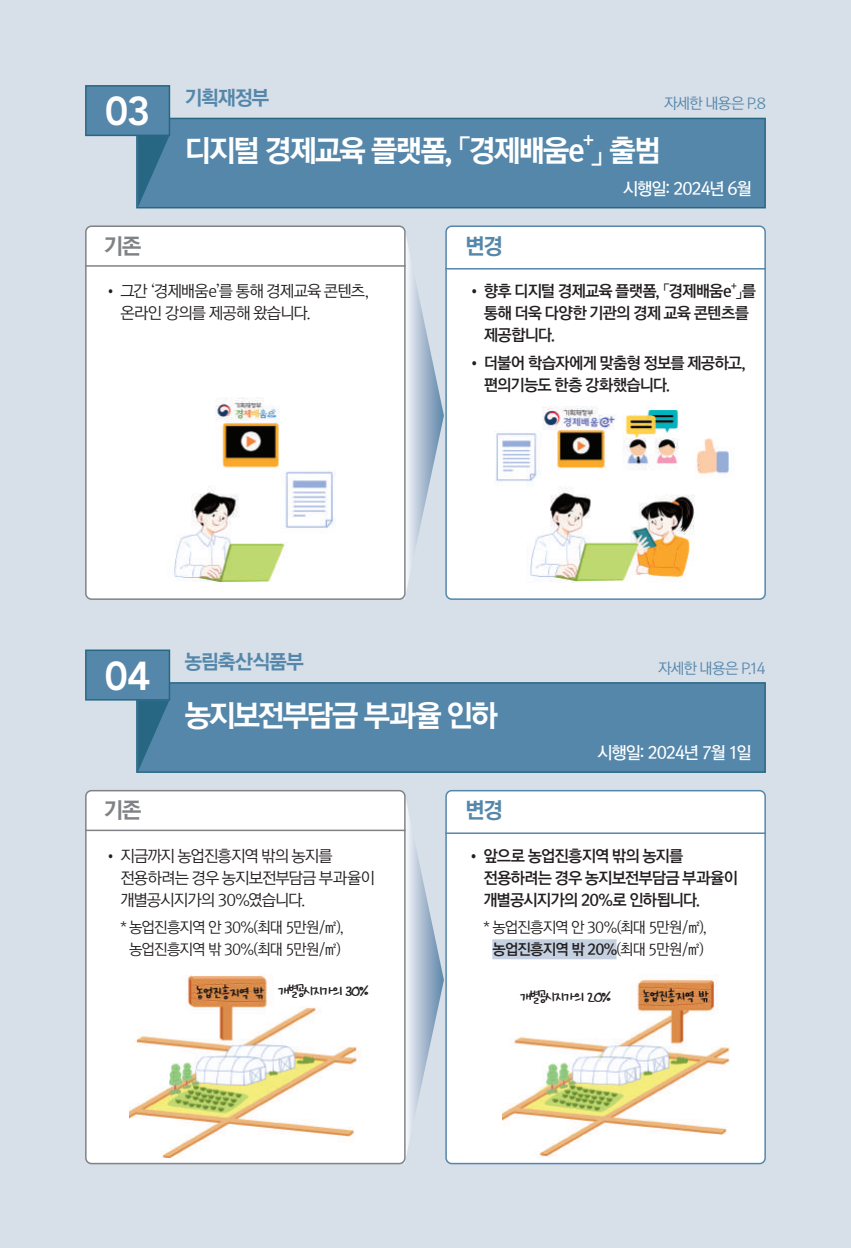
<style>
.page{position:relative;width:851px;height:1248px;background:#fff}
.page>*{position:absolute;margin:0;border:0;box-sizing:border-box;transform-origin:0 0}
.t1{font:800 40px "Avenir LT Std";color:#fff}
.t2{font:30px "Rix Go PEB";letter-spacing:-.075em;color:#fff}
.t3{font:22px "Rix Go PEB";color:#808285}
.t4{font:22px "Rix Go PEB";color:#5587aa}
.t5{font:20px "Rix Go PEB";letter-spacing:-.055em;color:#5587aa}
.t6{font:18px "Nanum Ha Na Son Geur Ssi";letter-spacing:-.07em;color:#231f20}
.t7{font:17.4px "Rix Go PEB";color:#fff}
.t8{font:17px "Rix Go PSB";letter-spacing:-.065em;color:#fff}
.t9{font:16px/22px "Rix Go PB";letter-spacing:-.055em;color:#231f20}
.t10{font:16px/22px "Rix Go PR";letter-spacing:-.055em;color:#231f20}
.t11{font:15px/22px "Rix Go PR";letter-spacing:-.06em;color:#231f20;text-align:center}
.t12{font:15px "Rix Go PR";letter-spacing:-.06em;color:#5587aa}
.t13{font:15px "Rix Go PB";letter-spacing:-.055em;color:#231f20}
.t14{font:9.4px "Rix Go PB";color:#231f20}
.s1{font-family:"Rix Go PR"}
</style>
<div class="page">
<div style="left:0;top:0;width:850px;height:1247px;background:#d7dfe9"></div>
<div style="left:136px;top:682px;width:629px;height:90px;background:#5587aa;border:2px solid #286784"></div>
<div style="left:85px;top:649px;width:85px;height:51px;background:#5587aa;border:2px solid #286784"></div>
<svg style="left:138px;top:700px;width:31px;height:71px"></svg>
<svg style="left:404px;top:794px;width:40px;height:370px"></svg>
<div style="left:86px;top:790px;width:319px;height:373px;background:#fff;border-radius:6px"></div>
<div style="left:85px;top:789px;width:320px;height:375px;border:2px solid #808285;border-radius:6px"></div>
<div style="left:446px;top:790px;width:319px;height:373px;background:#fff;border-radius:6px"></div>
<div style="left:445px;top:789px;width:320px;height:375px;border:2px solid #5587aa;border-radius:6px"></div>
<hr style="left:85px;top:829px;width:320px;height:2px;background:#808285">
<hr style="left:445px;top:832px;width:320px;height:1px;background:#5587aa">
<img style="left:129px;top:974px;width:232px;height:183px">
<img style="left:502px;top:975px;width:227px;height:182px">
<div style="left:136px;top:118px;width:629px;height:90px;background:#5587aa;border:2px solid #286784"></div>
<div style="left:85px;top:85px;width:85px;height:51px;background:#5587aa;border:2px solid #286784"></div>
<svg style="left:138px;top:136px;width:31px;height:71px"></svg>
<svg style="left:404px;top:229px;width:40px;height:371px"></svg>
<div style="left:86px;top:226px;width:319px;height:373px;background:#fff;border-radius:6px"></div>
<div style="left:85px;top:225px;width:320px;height:375px;border:2px solid #808285;border-radius:6px"></div>
<div style="left:446px;top:226px;width:319px;height:373px;background:#fff;border-radius:6px"></div>
<div style="left:445px;top:225px;width:320px;height:375px;border:2px solid #5587aa;border-radius:6px"></div>
<hr style="left:85px;top:265px;width:320px;height:2px;background:#808285">
<hr style="left:445px;top:268px;width:320px;height:1px;background:#5587aa">
<img style="left:174px;top:397px;width:162px;height:186px">
<img style="left:494px;top:406px;width:235px;height:177px">
<div style="left:492px;top:939px;width:124px;height:20px;background:#c5d0e0"></div>
<h1 class="t1" style="left:105px;top:88px;width:47px">03</h1>
<p class="t5" style="left:184px;top:84px;width:87px">기획재정부</p>
<p class="t12" style="left:664px;top:96px;width:103px">자세한 내용은 P.8</p>
<p class="t7" style="left:583px;top:129px;width:12px">+</p>
<h2 class="t2" style="left:184px;top:131px;width:478px">디지털 경제교육 플랫폼, 「경제배움e 」 출범</h2>
<p class="t8" style="left:623px;top:178px;width:130px">시행일: 2024년 6월</p>
<h3 class="t3" style="left:103px;top:231px;width:40px">기존</h3>
<h3 class="t4" style="left:465px;top:231px;width:39px">변경</h3>
<p class="t10" style="left:120px;top:281px;width:250px;text-indent:-17px">• 그간 ‘경제배움e’를 통해 경제교육 콘텐츠, 온라인 강의를 제공해 왔습니다.</p>
<p class="t9" style="left:467px;top:281px;width:291px">• 향후 디지털 경제교육 플랫폼, 「경제배움e 」를</p>
<p class="t14" style="left:731px;top:281px;width:7px">+</p>
<p class="t9" style="left:484px;top:303px;width:267px">통해 더욱 다양한 기관의 경제 교육 콘텐츠를 제공합니다.</p>
<p class="t9" style="left:484px;top:352px;width:263px;text-indent:-17px">• 더불어 학습자에게 맞춤형 정보를 제공하고, 편의기능도 한층 강화했습니다.</p>
<h1 class="t1" style="left:104px;top:652px;width:48px">04</h1>
<p class="t5" style="left:184px;top:649px;width:121px">농림축산식품부</p>
<h2 class="t2" style="left:184px;top:695px;width:315px">농지보전부담금 부과율 인하</h2>
<h3 class="t3" style="left:103px;top:796px;width:40px">기존</h3>
<h3 class="t4" style="left:465px;top:796px;width:39px">변경</h3>
<p class="t12" style="left:658px;top:660px;width:109px">자세한 내용은 P.14</p>
<p class="t8" style="left:597px;top:742px;width:156px">시행일: 2024년 7월 1일</p>
<p class="t9" style="left:483px;top:845px;width:256px;text-indent:-17px">• 앞으로 농업진흥지역 밖의 농지를 전용하려는 경우 농지보전부담금 부과율이 개별공시지가의 20%로 인하됩니다.</p>
<p class="t11" style="left:483px;top:916px;width:225px">* 농업진흥지역 안 30%(최대 5만원/㎡),</p>
<p class="t13" style="left:492px;top:941px;width:213px">농업진흥지역 밖 20%<span class="s1">(최대 5만원/㎡)</span></p>
<p class="t10" style="left:120px;top:845px;width:256px;text-indent:-17px">• 지금까지 농업진흥지역 밖의 농지를 전용하려는 경우 농지보전부담금 부과율이 개별공시지가의 30%였습니다.</p>
<p class="t11" style="left:120px;top:916px;width:225px">* 농업진흥지역 안 30%(최대 5만원/㎡), 농업진흥지역 밖 30%(최대 5만원/㎡)</p>
<p class="t6" style="left:278px;top:981px;width:92px">개별공시지가의 30%</p>
<p class="t6" style="left:519px;top:986px;width:93px">개별공시지가의 20%</p>
</div>
